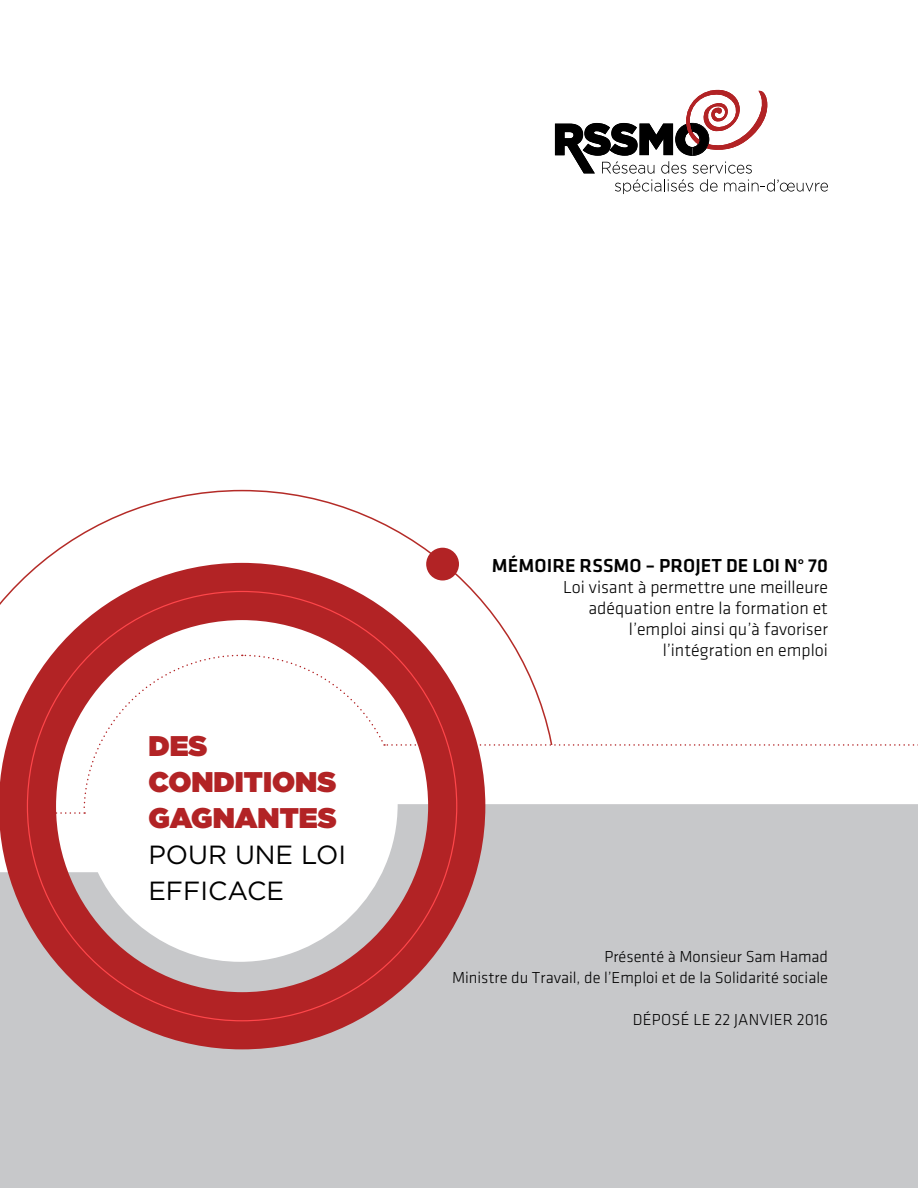
<style>
.page{position:relative;width:918px;height:1188px;background:#fff}
.page>*{position:absolute;margin:0;border:0;box-sizing:border-box;transform-origin:0 0}
.t1{font:900 28.5px/36px "Gotham";color:#b22325}
.t2{font:26.25px/36px "Gotham";color:#000}
.t3{font:500 19.5px "Klavika";letter-spacing:.005em;color:#000}
.t4{font:300 18px/21px "Klavika";color:#000;text-align:right}
.t5{font:300 16.5px/21px "Klavika";color:#000;text-align:right}
</style>
<div class="page">
<svg style="left:40px;top:490px;width:480px;height:164px"></svg>
<svg style="left:485px;top:654px;width:433px;height:150px"></svg>
<div style="left:0;top:804px;width:918px;height:384px;background:#c7c8ca"></div>
<svg style="left:0;top:563px;width:485px;height:486px"></svg>
<svg style="left:554px;top:89px;width:274px;height:105px"></svg>
<div style="left:426px;top:548px;width:33px;height:32px;background:#b22325;border-radius:50%"></div>
<h1 class="t1" style="left:148px;top:727px;width:190px">DES<br>CONDITIONS<br>GAGNANTES</h1>
<h2 class="t2" style="left:148px;top:836px;width:199px">POUR UNE LOI<br>EFFICACE</h2>
<p class="t3" style="left:492px;top:555px;width:338px">MÉMOIRE RSSMO – PROJET DE LOI N° 70</p>
<p class="t4" style="left:563px;top:576px;width:266px">Loi visant à permettre une meilleure adéquation entre la formation et l’emploi ainsi qu’à favoriser l’intégration en emploi</p>
<p class="t5" style="left:452px;top:946px;width:377px">Présenté à Monsieur Sam Hamad<br>Ministre du Travail, de l’Emploi et de la Solidarité sociale</p>
<p class="t5" style="left:633px;top:1009px;width:197px">DÉPOSÉ LE 22 JANVIER 2016</p>
</div>
